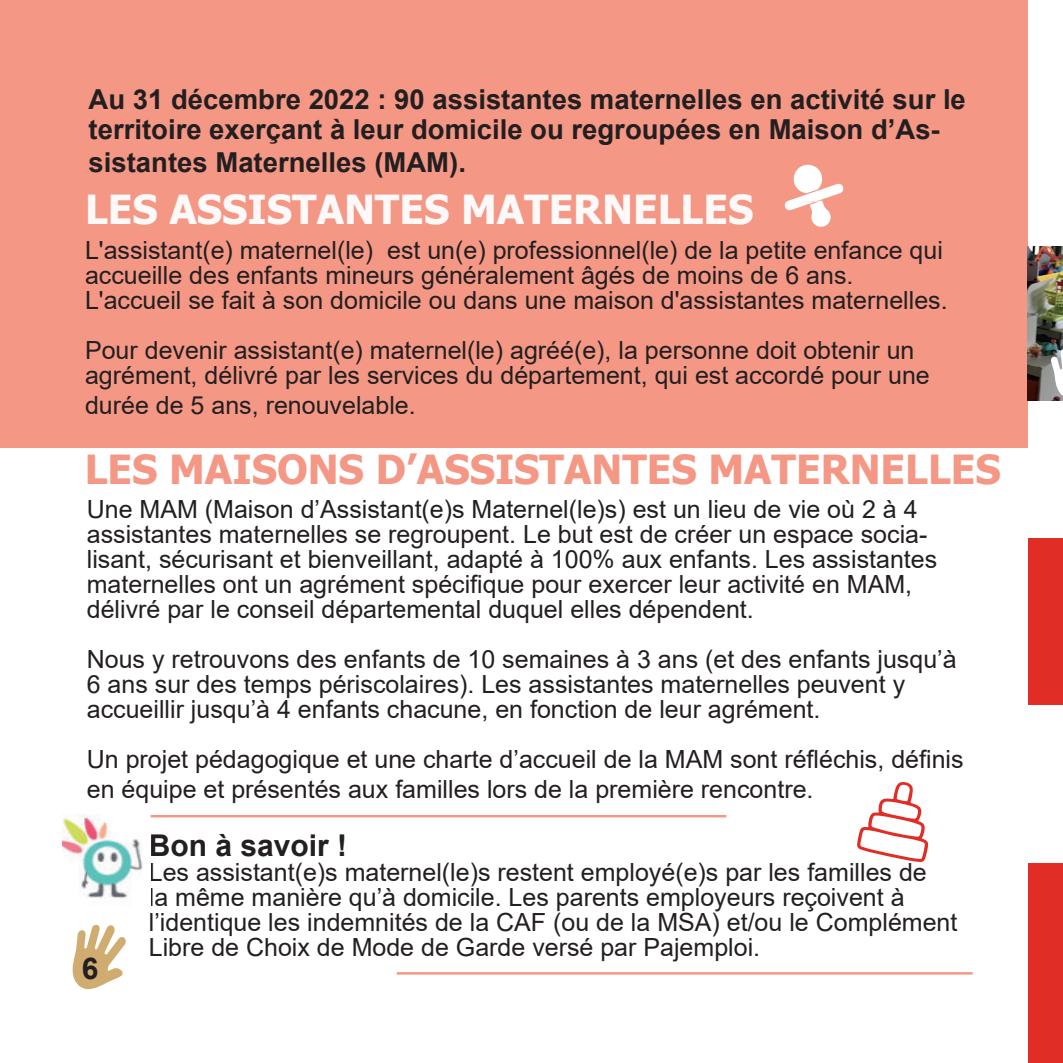
<style>
.page{position:relative;width:1063px;height:1063px;background:#fff}
.page>*{position:absolute;margin:0;border:0;box-sizing:border-box;transform-origin:0 0}
.t1{font:700 40px "Tahoma";color:#f49785}
.t2{font:700 40px "Tahoma";color:#fcf9f8}
.t3{font:700 30px "Arial";color:#231f20}
.t4{font:700 27.5px/30px "Arial";color:#231f20}
.t5{font:25px/25px "Arial";color:#231f20}
</style>
<div class="page">
<div style="left:436px;top:539px;width:627px;height:524px;background:#e02d26"></div>
<div style="left:0;top:0;width:1028px;height:455px;background:#f49785"></div>
<div style="left:0;top:448px;width:1028px;height:615px;background:#fff"></div>
<img style="left:62px;top:815px;width:89px;height:83px">
<svg style="left:785px;top:165px;width:58px;height:62px"></svg>
<svg style="left:857px;top:782px;width:71px;height:80px"></svg>
<hr style="left:151px;top:815px;width:575px;height:2px;background:#f49785">
<hr style="left:397px;top:972px;width:576px;height:3px;background:#f49785">
<img style="left:1028px;top:246px;width:35px;height:154px">
<svg style="left:1051px;top:345px;width:12px;height:54px"></svg>
<svg style="left:72px;top:925px;width:54px;height:65px"></svg>
<div style="left:1013px;top:705px;width:50px;height:157px;background:#fff"></div>
<p class="t4" style="left:89px;top:84px;width:879px">Au 31 décembre 2022 : 90 assistantes maternelles en activité sur le territoire exerçant à leur domicile ou regroupées en Maison d’As-</p>
<p class="t4" style="left:89px;top:147px;width:379px">sistantes Maternelles (MAM).</p>
<h1 class="t2" style="left:85px;top:181px;width:670px">LES ASSISTANTES MATERNELLES</h1>
<p class="t5" style="left:85px;top:238px;width:864px">L'assistant(e) maternel(le) est un(e) professionnel(le) de la petite enfance qui accueille des enfants mineurs généralement âgés de moins de 6 ans.<br>L'accueil se fait à son domicile ou dans une maison d'assistantes maternelles.</p>
<p class="t5" style="left:85px;top:338px;width:846px">Pour devenir assistant(e) maternel(le) agréé(e), la personne doit obtenir un agrément, délivré par les services du département, qui est accordé pour une</p>
<p class="t5" style="left:85px;top:393px;width:332px">durée de 5 ans, renouvelable.</p>
<h1 class="t1" style="left:85px;top:442px;width:918px">LES MAISONS D’ASSISTANTES MATERNELLES</h1>
<p class="t5" style="left:87px;top:496px;width:852px">Une MAM (Maison d’Assistant(e)s Maternel(le)s) est un lieu de vie où 2 à 4 assistantes maternelles se regroupent. Le but est de créer un espace socia&shy;lisant, sécurisant et bienveillant, adapté à 100% aux enfants. Les assistantes maternelles ont un agrément spécifique pour exercer leur activité en MAM, délivré par le conseil départemental duquel elles dépendent.</p>
<p class="t5" style="left:87px;top:646px;width:871px">Nous y retrouvons des enfants de 10 semaines à 3 ans (et des enfants jusqu’à<br>6 ans sur des temps périscolaires). Les assistantes maternelles peuvent y accueillir jusqu’à 4 enfants chacune, en fonction de leur agrément.</p>
<p class="t5" style="left:87px;top:744px;width:878px;line-height:30px">Un projet pédagogique et une charte d’accueil de la MAM sont réfléchis, définis en équipe et présentés aux familles lors de la première rencontre.</p>
<p class="t3" style="left:149px;top:825px;width:200px">Bon à savoir !</p>
<p class="t5" style="left:149px;top:860px;width:810px">Les assistant(e)s maternel(le)s restent employé(e)s par les familles de<br>la même manière qu’à domicile. Les parents employeurs reçoivent à l’identique les indemnités de la CAF (ou de la MSA) et/ou le Complément Libre de Choix de Mode de Garde versé par Pajemploi.</p>
<p class="t3" style="left:82px;top:947px;width:18px">6</p>
</div>
